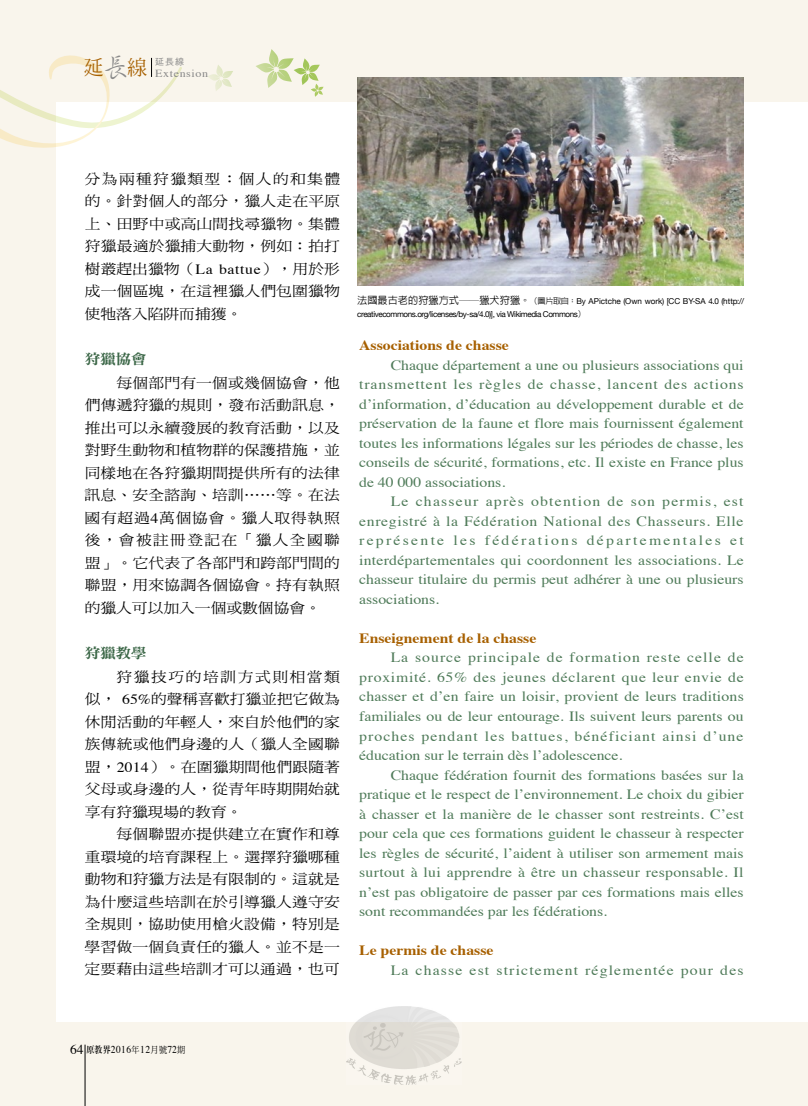
<style>
.page{position:relative;width:808px;height:1106px;background:#f9f5ec}
.page>*{position:absolute;margin:0;border:0;box-sizing:border-box;transform-origin:0 0}
.t1{font:14.1px/19.5px "Times";color:#4e7a58;text-align:justify;scale:1.11 1}
.t2{font:14.1px/22.5px "DF Ming Std W5";letter-spacing:.015em;color:#000;text-align:justify;scale:1.11 1}
.t3{font:700 14.1px "Times";color:#a76000;scale:1.11 1}
.t4{font:14.1px "Times";letter-spacing:.075em;color:#4e7a58;scale:1.11 1}
.t5{font:14.1px "DF Ming Std W9";letter-spacing:-.025em;color:#396545;scale:1.11 1}
.t6{font:10.8px "Times";letter-spacing:.05em;color:#898989;scale:1.11 1}
.t7{font:10.5px "Times";letter-spacing:.05em;color:#000;scale:.9 1}
.t8{font:9px "Heisei Kaku Go Std W3";color:#898989}
.t9{font:8.1px/13px "Helvetica Neue";letter-spacing:-.05em;color:#000}
.s1{font-family:"AR Xing Shu B5";font-weight:500;font-size:27.75px}
.s2{font-family:"Times"}
.s3{font-family:"AR Hei B5";font-weight:500;font-size:10.2px}
.s4{font-family:"AR Hei B5";font-weight:500}
.s5{font-size:13.5px}
.s6{font-family:"AR Ming B5";font-weight:800;font-size:9px}
.s7{font-family:"DF Ming Std W5";font-size:9px}
</style>
<div class="page">
<div style="left:56px;top:102px;width:752px;height:920px;background:#fff"></div>
<svg style="left:256px;top:49px;width:68px;height:48px"></svg>
<svg style="left:208px;top:65px;width:25px;height:26px"></svg>
<hr style="left:85px;top:1044px;width:1px;height:62px;background:#000">
<svg style="left:0;top:55px;width:182px;height:93px"></svg>
<img style="left:357px;top:78px;width:386px;height:207px">
<img style="left:347px;top:1006px;width:114px;height:78px">
<p class="t6" style="left:84px;top:63px;width:114px"><sup>延</sup><span class="s1">長</span><sup>線</sup> Extension</p>
<p class="t8" style="left:155px;top:55px;width:30px">延長線</p>
<p class="t2" style="left:85px;top:167px;width:232px">分為兩種狩獵類型：個人的和集體的。針對個人的部分，獵人走在平原上、田野中或高山間找尋獵物。集體狩獵最適於獵捕大動物，例如：拍打樹叢趕出獵物（<span class="s2">La battue</span>），用於形成一個區塊，在這裡獵人們包圍獵物使牠落入陷阱而捕獲。</p>
<p class="t5" style="left:85px;top:351px;width:57px">狩獵協會</p>
<p class="t2" style="left:85px;top:371px;width:232px;text-indent:32px">每個部門有一個或幾個協會，他們傳遞狩獵的規則，發布活動訊息，推出可以永續發展的教育活動，以及對野生動物和植物群的保護措施，並同樣地在各狩獵期間提供所有的法律訊息、安全諮詢、培訓⋯⋯等。在法國有超過<span class="s2">4</span>萬個協會。獵人取得執照後，會被註冊登記在「獵人全國聯盟」。它代表了各部門和跨部門間的聯盟，用來協調各個協會。持有執照的獵人可以加入一個或數個協會。</p>
<p class="t5" style="left:85px;top:645px;width:57px">狩獵教學</p>
<p class="t2" style="left:85px;top:665px;width:231px;text-indent:32px">狩獵技巧的培訓方式則相當類似， <span class="s2">65%</span>的聲稱喜歡打獵並把它做為休閒活動的年輕人，來自於他們的家族傳統或他們身邊的人（獵人全國聯盟，<span class="s2">2014</span>）。在圍獵期間他們跟隨著父母或身邊的人，從青年時期開始就享有狩獵現場的教育。</p>
<p class="t2" style="left:85px;top:822px;width:232px;text-indent:32px">每個聯盟亦提供建立在實作和尊重環境的培育課程上。選擇狩獵哪種動物和狩獵方法是有限制的。這就是為什麼這些培訓在於引導獵人遵守安全規則，協助使用槍火設備，特別是學習做一個負責任的獵人。並不是一定要藉由這些培訓才可以通過，也可</p>
<p class="t9" style="left:357px;top:295px;width:388px"><span class="s3">法國最古老的狩獵方式──獵犬狩獵。</span><span class="s4">（圖片取自：</span>By APictche (Own work) [CC BY-SA 4.0 (http:// creativecommons.org/licenses/by-sa/4.0)], via Wikimedia Commons<span class="s4">）</span></p>
<p class="t3" style="left:359px;top:332px;width:136px">Associations de chasse</p>
<p class="t1" style="left:359px;top:354px;width:348px;text-indent:32px">Chaque département a une ou plusieurs associations qui transmettent les règles de chasse, lancent des actions d’information, d’éducation au développement durable et de préservation de la faune et flore mais fournissent également toutes les informations légales sur les périodes de chasse, les conseils de sécurité, formations, etc. Il existe en France plus de 40 000 associations.</p>
<p class="t1" style="left:359px;top:490px;width:348px;text-indent:32px">Le chasseur après obtention de son permis, est enregistré à la Fédération National des Chasseurs. Elle représente les fédérations départementales et interdépartementales qui coordonnent les associations. Le chasseur titulaire du permis peut adhérer à une ou plusieurs associations.</p>
<p class="t3" style="left:359px;top:625px;width:161px">Enseignement de la chasse</p>
<p class="t1" style="left:359px;top:646px;width:348px;text-indent:32px">La source principale de formation reste celle de proximité. 65% des jeunes déclarent que leur envie de chasser et d’en faire un loisir, provient de leurs traditions familiales ou de leur entourage. Ils suivent leurs parents ou proches pendant les battues, bénéficiant ainsi d’une éducation sur le terrain dès l’adolescence.</p>
<p class="t1" style="left:359px;top:763px;width:348px;text-indent:32px">Chaque fédération fournit des formations basées sur la pratique et le respect de l’environnement. Le choix du gibier à chasser et la manière de le chasser sont restreints. C’est pour cela que ces formations guident le chasseur à respecter les règles de sécurité, l’aident à utiliser son armement mais surtout à lui apprendre à être un chasseur responsable. Il n’est pas obligatoire de passer par ces formations mais elles sont recommandées par les fédérations.</p>
<p class="t3" style="left:359px;top:937px;width:122px">Le permis de chasse</p>
<p class="t4" style="left:391px;top:956px;width:319px">La chasse est strictement réglementée pour des</p>
<p class="t7" style="left:70px;top:1039px;width:129px"><span class="s5">64</span> <span class="s6">原教界</span>2016<span class="s7">年</span>12<span class="s7">月號</span>72<span class="s7">期</span></p>
</div>
